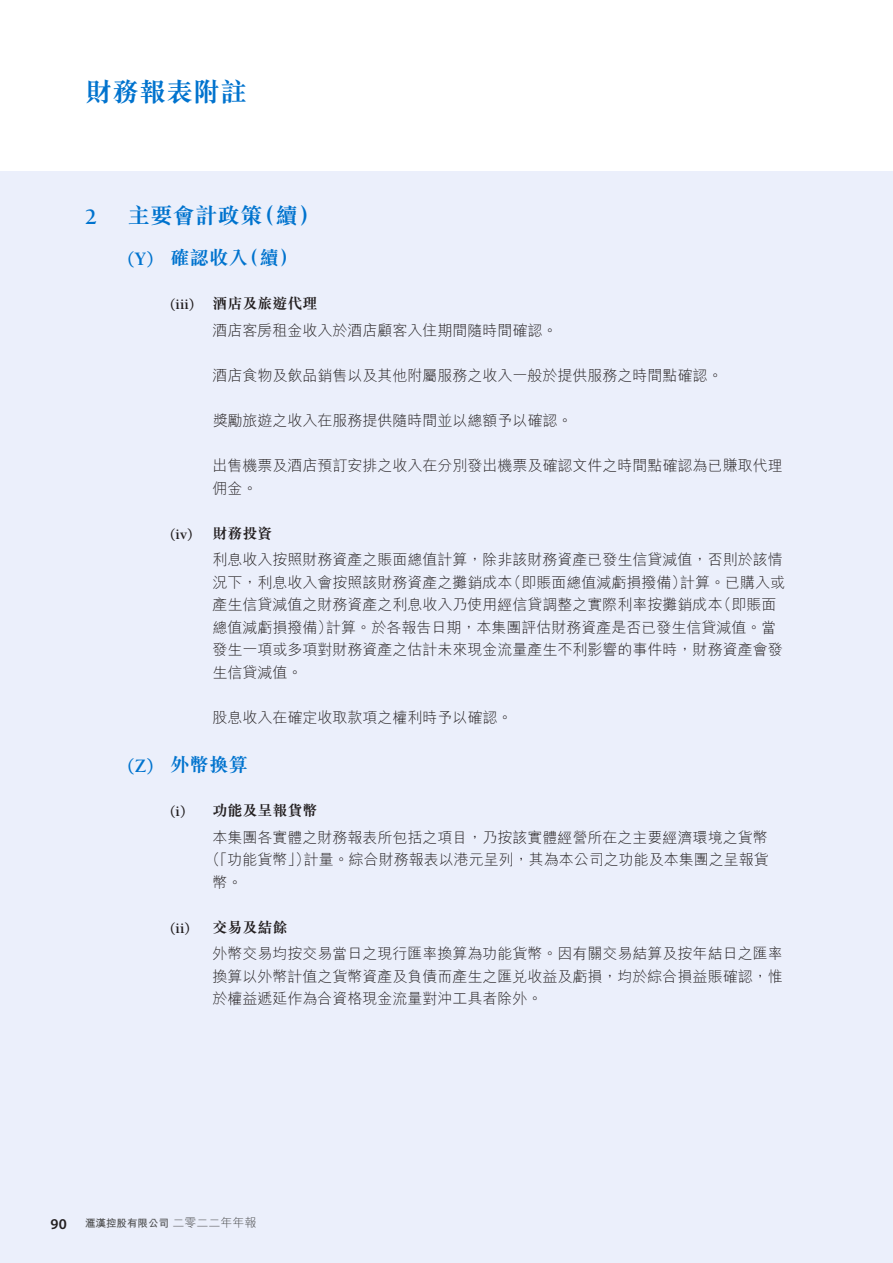
<style>
.page{position:relative;width:893px;height:1263px;background:#fff}
.page>*{position:absolute;margin:0;border:0;box-sizing:border-box;transform-origin:0 0}
.t1{font:700 27px "M Sung HK";color:#0073ce}
.Subhead_1{font:700 22.5px "M Sung HK";color:#0073ce}
.Subhead_1-2{font:700 22.5px "Berkeley Std";color:#0073ce}
.Subhead_2{font:700 19.5px "M Sung HK";color:#0073ce}
.Body_Text{font:300 15px/22.5px "M Hei HK";color:#231f20}
.Subhead_3{font:700 15px "M Sung HK";color:#231f20}
.Subhead_3-2{font:700 15px "Berkeley Std";color:#231f20}
.t2{font:700 10.5px "M Hei HK";color:#4b4c4d}
.s1{font-family:"Berkeley Std"}
.s2{font-family:"Myriad Pro";font-weight:600;font-size:15px;color:#231f20}
.s3{font-weight:300;font-size:12px}
</style>
<div class="page">
<div style="left:0;top:171px;width:892px;height:1092px;background:#ebeffb"></div>
<h1 class="t1" style="left:85px;top:78px;width:163px">財務報表附註</h1>
<p class="Subhead_1-2" style="left:85px;top:205px;width:14px">2</p>
<p class="Subhead_1" style="left:128px;top:205px;width:195px">主要會計政策（續）</p>
<p class="Subhead_2" style="left:128px;top:248px;width:172px"><span class="s1">(Y)</span> 確認收入（續）</p>
<p class="Subhead_3" style="left:170px;top:296px;width:149px"><span class="s1">(iii)</span> 酒店及旅遊代理</p>
<p class="Body_Text" style="left:213px;top:319px;width:346px">酒店客房租金收入於酒店顧客入住期間隨時間確認。</p>
<p class="Body_Text" style="left:213px;top:364px;width:511px">酒店食物及飲品銷售以及其他附屬服務之收入一般於提供服務之時間點確認。</p>
<p class="Body_Text" style="left:213px;top:409px;width:361px">獎勵旅遊之收入在服務提供隨時間並以總額予以確認。</p>
<p class="Body_Text" style="left:213px;top:454px;width:571px">出售機票及酒店預訂安排之收入在分別發出機票及確認文件之時間點確認為已賺取代理佣金。</p>
<p class="Subhead_3-2" style="left:170px;top:526px;width:24px">(iv)</p>
<p class="Subhead_3" style="left:213px;top:525px;width:61px">財務投資</p>
<p class="Body_Text" style="left:213px;top:548px;width:574px">利息收入按照財務資產之賬面總值計算，除非該財務資產已發生信貸減值，否則於該情況下，利息收入會按照該財務資產之攤銷成本（即賬面總值減虧損撥備）計算。已購入或產生信貸減值之財務資產之利息收入乃使用經信貸調整之實際利率按攤銷成本（即賬面總值減虧損撥備）計算。於各報告日期，本集團評估財務資產是否已發生信貸減值。當發生一項或多項對財務資產之估計未來現金流量產生不利影響的事件時，財務資產會發生信貸減值。</p>
<p class="Body_Text" style="left:213px;top:706px;width:301px">股息收入在確定收取款項之權利時予以確認。</p>
<p class="Subhead_2" style="left:128px;top:755px;width:122px"><span class="s1">(Z)</span> 外幣換算</p>
<p class="Subhead_3" style="left:170px;top:803px;width:149px"><span class="s1">(i)</span> 功能及呈報貨幣</p>
<p class="Body_Text" style="left:213px;top:826px;width:556px">本集團各實體之財務報表所包括之項目，乃按該實體經營所在之主要經濟環境之貨幣</p>
<p class="Body_Text" style="left:205px;top:848px;width:565px">（「功能貨幣」）計量。綜合財務報表以港元呈列，其為本公司之功能及本集團之呈報貨</p>
<p class="Body_Text" style="left:213px;top:871px;width:31px">幣。</p>
<p class="Subhead_3-2" style="left:170px;top:920px;width:21px">(ii)</p>
<p class="Subhead_3" style="left:213px;top:919px;width:76px">交易及結餘</p>
<p class="Body_Text" style="left:213px;top:942px;width:571px;text-align:justify">外幣交易均按交易當日之現行匯率換算為功能貨幣。因有關交易結算及按年結日之匯率換算以外幣計值之貨幣資產及負債而產生之匯兌收益及虧損，均於綜合損益賬確認，惟於權益遞延作為合資格現金流量對沖工具者除外。</p>
<p class="t2" style="left:51px;top:1215px;width:207px"><span class="s2">90</span> 滙漢控股有限公司 <span class="s3">二零二二年年報</span></p>
</div>
